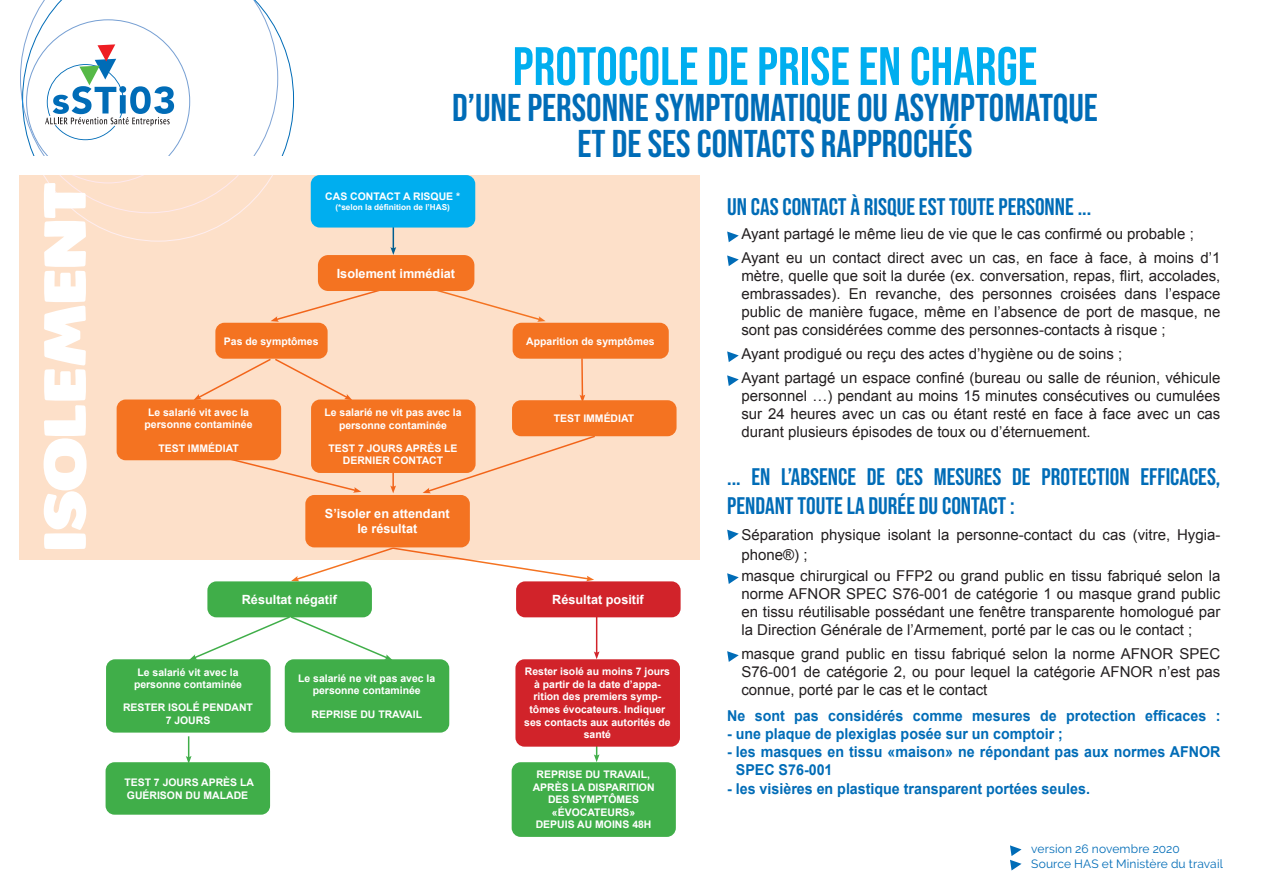
<style>
.page{position:relative;width:1263px;height:893px;background:#fff}
.page>*{position:absolute;margin:0;border:0;box-sizing:border-box;transform-origin:0 0}
.t1{font:56.7px "Plump";color:#fff;scale:1.17 1}
.t2{font:54px "Bebas Neue";color:#00aeef}
.t3{font:38.7px/36.2px "Bebas Neue";color:#006cb7;text-align:center}
.t4{font:24px/28.8px "Bebas Neue";color:#006cb7}
.t5{font:15px/18px "Arial";color:#231f20;text-align:justify}
.t6{font:700 15px/18px "Arial";color:#006cb7;scale:.95 1}
.t7{font:700 12.75px/15.1px "Arial";color:#fff;text-align:center}
.txt{font:12px "Raleway";letter-spacing:.01em;color:#006cb7}
.t8{font:700 10.5px/12.6px "Arial";color:#fff;text-align:center}
.t9{font:700 8.25px "Arial";color:#fff}
</style>
<div class="page">
<svg style="left:291px;top:560px;width:303px;height:21px"></svg>
<hr style="left:596px;top:616px;width:1px;height:38px;background:#d1232a">
<svg style="left:594px;top:651px;width:6px;height:8px"></svg>
<svg style="left:594px;top:747px;width:6px;height:15px"></svg>
<svg style="left:190px;top:615px;width:202px;height:44px"></svg>
<svg style="left:186px;top:736px;width:6px;height:26px"></svg>
<div style="left:19px;top:175px;width:680px;height:385px;background:#fde0c9"></div>
<svg style="left:437px;top:285px;width:109px;height:37px"></svg>
<div style="left:311px;top:175px;width:164px;height:53px;background:#00aeef;border-radius:9px"></div>
<div style="left:305px;top:495px;width:165px;height:52px;background:#f47321;border-radius:9px"></div>
<div style="left:215px;top:323px;width:113px;height:36px;background:#f47321;border-radius:9px"></div>
<div style="left:207px;top:581px;width:165px;height:36px;background:#40ae49;border-radius:9px"></div>
<div style="left:512px;top:762px;width:164px;height:75px;background:#40ae49;border-radius:9px"></div>
<div style="left:106px;top:762px;width:164px;height:53px;background:#40ae49;border-radius:9px"></div>
<div style="left:117px;top:399px;width:164px;height:61px;background:#f47321;border-radius:9px"></div>
<div style="left:311px;top:399px;width:165px;height:74px;background:#f47321;border-radius:9px"></div>
<div style="left:512px;top:400px;width:164px;height:36px;background:#f47321;border-radius:9px"></div>
<div style="left:513px;top:323px;width:156px;height:36px;background:#f47321;border-radius:9px"></div>
<div style="left:516px;top:581px;width:165px;height:36px;background:#d1232a;border-radius:9px"></div>
<div style="left:515px;top:659px;width:165px;height:88px;background:#d1232a;border-radius:9px"></div>
<div style="left:318px;top:255px;width:156px;height:36px;background:#f47321;border-radius:10px"></div>
<div style="left:106px;top:659px;width:165px;height:74px;background:#40ae49;border-radius:9px"></div>
<div style="left:285px;top:659px;width:164px;height:74px;background:#40ae49;border-radius:9px"></div>
<svg style="left:77px;top:32px;width:217px;height:209px"></svg>
<svg style="left:20px;top:0;width:258px;height:213px"></svg>
<svg style="left:45px;top:44px;width:129px;height:96px"></svg>
<svg style="left:727px;top:232px;width:12px;height:10px"></svg>
<svg style="left:727px;top:255px;width:12px;height:11px"></svg>
<svg style="left:727px;top:351px;width:12px;height:11px"></svg>
<svg style="left:727px;top:375px;width:12px;height:11px"></svg>
<svg style="left:727px;top:530px;width:12px;height:10px"></svg>
<svg style="left:727px;top:573px;width:12px;height:11px"></svg>
<svg style="left:727px;top:651px;width:12px;height:11px"></svg>
<svg style="left:1010px;top:845px;width:11px;height:25px"></svg>
<p class="t2" style="left:513px;top:36px;width:526px">PROTOCOLE DE PRISE EN CHARGE</p>
<p class="t3" style="left:452px;top:89px;width:647px">D’UNE PERSONNE SYMPTOMATIQUE OU ASYMPTOMATQUE<br>ET DE SES CONTACTS RAPPROCHÉS</p>
<p class="t4" style="left:727px;top:192px;width:365px">UN CAS CONTACT À RISQUE EST TOUTE PERSONNE ...</p>
<p class="t5" style="left:741px;top:225px;width:454px">Ayant partagé le même lieu de vie que le cas confirmé ou probable ;</p>
<p class="t5" style="left:741px;top:249px;width:480px">Ayant eu un contact direct avec un cas, en face à face, à moins d’1 mètre, quelle que soit la durée (ex. conversation, repas, flirt, accolades, embrassades). En revanche, des personnes croisées dans l’espace public de manière fugace, même en l’absence de port de masque, ne sont pas considérées comme des personnes-contacts à risque ;</p>
<p class="t5" style="left:741px;top:345px;width:382px">Ayant prodigué ou reçu des actes d’hygiène ou de soins ;</p>
<p class="t5" style="left:741px;top:369px;width:480px">Ayant partagé un espace confiné (bureau ou salle de réunion, véhicule personnel …) pendant au moins 15 minutes consécutives ou cumulées sur 24 heures avec un cas ou étant resté en face à face avec un cas durant plusieurs épisodes de toux ou d’éternuement.</p>
<p class="t4" style="left:727px;top:462px;width:495px">... EN L’ABSENCE DE CES MESURES DE PROTECTION EFFICACES,<br>PENDANT TOUTE LA DURÉE DU CONTACT :</p>
<p class="t5" style="left:741px;top:525px;width:481px;line-height:19.6px">Séparation physique isolant la personne-contact du cas (vitre, Hygia&shy;phone®) ;</p>
<p class="t5" style="left:741px;top:567px;width:481px">masque chirurgical ou FFP2 ou grand public en tissu fabriqué selon la norme AFNOR SPEC S76-001 de catégorie 1 ou masque grand public en tissu réutilisable possédant une fenêtre transparente homologué par la Direction Générale de l’Armement, porté par le cas ou le contact ;</p>
<p class="t5" style="left:741px;top:645px;width:480px">masque grand public en tissu fabriqué selon la norme AFNOR SPEC S76-001 de catégorie 2, ou pour lequel la catégorie AFNOR n’est pas connue, porté par le cas et le contact</p>
<p class="t6" style="left:727px;top:708px;width:521px">Ne sont pas considérés comme mesures de protection efficaces :</p>
<p class="t6" style="left:727px;top:726px;width:355px">- une plaque de plexiglas posée sur un comptoir ;</p>
<p class="t6" style="left:736px;top:744px;width:512px;text-indent:-9px">- les masques en tissu «maison» ne répondant pas aux normes AFNOR<br>SPEC S76-001</p>
<p class="t6" style="left:727px;top:780px;width:383px">- les visières en plastique transparent portées seules.</p>
<p class="t1" style="left:31px;top:552px;width:318px;rotate:-90deg">ISOLEMENT</p>
<p class="t8" style="left:325px;top:191px;width:136px">CAS CONTACT A RISQUE *</p>
<p class="t9" style="left:335px;top:202px;width:116px">(*selon la définition de l’HAS)</p>
<p class="t7" style="left:337px;top:266px;width:120px">Isolement immédiat</p>
<p class="t8" style="left:224px;top:335px;width:96px">Pas de symptômes</p>
<p class="t8" style="left:526px;top:335px;width:130px">Apparition de symptômes</p>
<p class="t8" style="left:145px;top:406px;width:109px">Le salarié vit avec la personne contaminée</p>
<p class="t8" style="left:158px;top:442px;width:82px">TEST IMMÉDIAT</p>
<p class="t8" style="left:324px;top:406px;width:139px">Le salarié ne vit pas avec la personne contaminée</p>
<p class="t8" style="left:328px;top:442px;width:131px">TEST 7 JOURS APRÈS LE<br>DERNIER CONTACT</p>
<p class="t8" style="left:554px;top:412px;width:82px">TEST IMMÉDIAT</p>
<p class="t7" style="left:325px;top:507px;width:126px">S’isoler en attendant le résultat</p>
<p class="t7" style="left:242px;top:592px;width:97px">Résultat négatif</p>
<p class="t7" style="left:552px;top:592px;width:93px">Résultat positif</p>
<p class="t8" style="left:524px;top:666px;width:148px">Rester isolé au moins 7 jours à partir de la date d’appa&shy;rition des premiers symp&shy;tômes évocateurs. Indiquer ses contacts aux autorités de santé</p>
<p class="t8" style="left:134px;top:666px;width:109px">Le salarié vit avec la personne contaminée</p>
<p class="t8" style="left:123px;top:702px;width:132px">RESTER ISOLÉ PENDANT<br>7 JOURS</p>
<p class="t8" style="left:298px;top:672px;width:139px">Le salarié ne vit pas avec la personne contaminée</p>
<p class="t8" style="left:312px;top:708px;width:112px">REPRISE DU TRAVAIL</p>
<p class="t8" style="left:533px;top:769px;width:123px">REPRISE DU TRAVAIL,<br>APRÈS LA DISPARITION<br>DES SYMPTÔMES «ÉVOCATEURS»<br>DEPUIS AU MOINS 48H</p>
<p class="t8" style="left:124px;top:776px;width:131px;text-align:left">TEST 7 JOURS APRÈS LA<br>GUÉRISON DU MALADE</p>
<p class="txt" style="left:1031px;top:842px;width:150px">version 26 novembre 2020</p>
<p class="txt" style="left:1031px;top:856px;width:193px">Source HAS et Ministère du travail</p>
</div>
